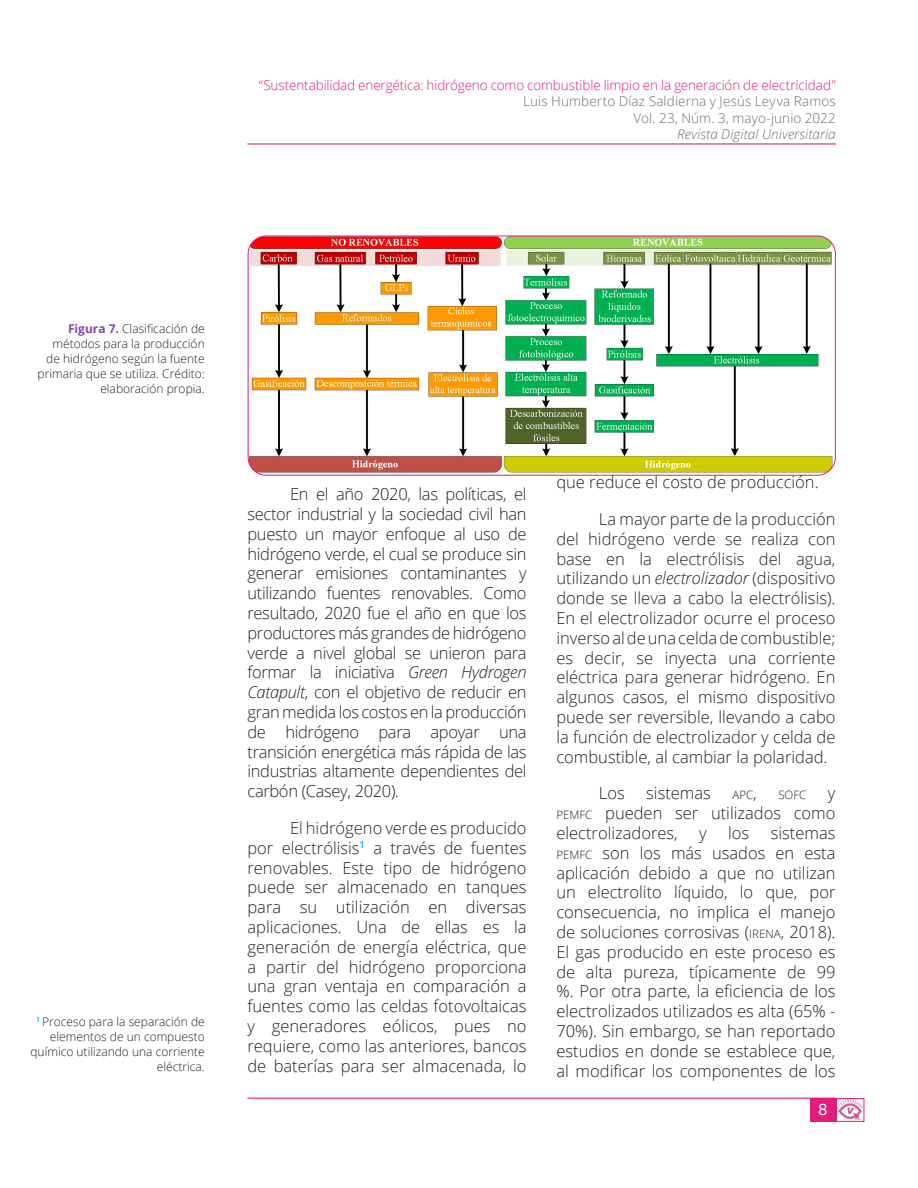
<style>
.page{position:relative;width:918px;height:1188px;background:#fff}
.page>*{position:absolute;margin:0;border:0;box-sizing:border-box;transform-origin:0 0}
.texto_sangria{font:300 16.5px/19.8px "Open Sans";color:#231f20;text-align:justify}
.t1{font:15px "Verdana";color:#fff}
.t2{font:300 13.5px "Open Sans";letter-spacing:-.01em;color:#e31c79}
.t3{font:300 13.5px/16.2px "Open Sans";letter-spacing:.01em;color:#6c6d70;text-align:right}
.t4{font:italic 300 13.5px "Open Sans";letter-spacing:.005em;color:#6c6d70}
.imagen{font:300 12px/15px "Open Sans";color:#231f20;text-align:right}
.notapie{font:300 12px/15px "Open Sans";color:#231f20;text-align:right}
.texto_sangria-2{font:300 11.55px "Open Sans";color:#231f20}
.s1{font-weight:700;color:#8246af}
.s2{font-style:italic}
.s3{font-size:16.5px}
.s4{font-size:11.55px}
</style>
<div class="page">
<div style="left:810px;top:1098px;width:26px;height:24px;background:#e31c79"></div>
<hr style="left:247px;top:1097px;width:589px;height:2px;background:#eaacc9">
<hr style="left:247px;top:1098px;width:589px;height:1px;background:#e31c79">
<div style="left:836px;top:1098px;width:28px;height:24px;border:1px solid #e31c79"></div>
<img style="left:837px;top:1099px;width:26px;height:20px">
<hr style="left:247px;top:143px;width:589px;height:2px;background:#e37ead">
<hr style="left:247px;top:144px;width:589px;height:1px;background:#e31c79">
<img style="left:248px;top:236px;width:587px;height:239px">
<div style="left:248px;top:236px;width:588px;height:240px;border:1px solid #e31c79;border-radius:18px"></div>
<p class="t2" style="left:259px;top:76px;width:578px">“Sustentabilidad energética: hidrógeno como combustible limpio en la generación de electricidad”</p>
<p class="t3" style="left:523px;top:93px;width:314px">Luis Humberto Díaz Saldierna y Jesús Leyva Ramos<br>Vol. 23, Núm. 3, mayo-junio 2022</p>
<p class="t4" style="left:677px;top:125px;width:160px">Revista Digital Universitaria</p>
<p class="imagen" style="left:38px;top:321px;width:169px"><span class="s1">Figura 7.</span> Clasificación de métodos para la producción de hidrógeno según la fuente primaria que se utiliza. Crédito: elaboración propia.</p>
<p class="notapie" style="left:30px;top:1014px;width:176px"><sup>1</sup> Proceso para la separación de elementos de un compuesto químico utilizando una corriente eléctrica.</p>
<p class="texto_sangria" style="left:248px;top:484px;width:281px;text-indent:43px">En el año 2020, las políticas, el sector industrial y la sociedad civil han puesto un mayor enfoque al uso de hidrógeno verde, el cual se produce sin generar emisiones contaminantes y utilizando fuentes renovables. Como resultado, 2020 fue el año en que los productores más grandes de hidrógeno verde a nivel global se unieron para formar la iniciativa <span class="s2">Green Hydrogen Catapult</span>, con el objetivo de reducir en gran medida los costos en la producción de hidrógeno para apoyar una transición energética más rápida de las industrias altamente dependientes del carbón (Casey, 2020).</p>
<p class="texto_sangria" style="left:248px;top:818px;width:281px;text-indent:43px">El hidrógeno verde es producido por electrólisis<sup>1</sup> a través de fuentes renovables. Este tipo de hidrógeno puede ser almacenado en tanques para su utilización en diversas aplicaciones. Una de ellas es la generación de energía eléctrica, que a partir del hidrógeno proporciona una gran ventaja en comparación a fuentes como las celdas fotovoltaicas y generadores eólicos, pues no requiere, como las anteriores, bancos de baterías para ser almacenada, lo</p>
<p class="texto_sangria" style="left:556px;top:472px;width:264px">que reduce el costo de producción.</p>
<p class="texto_sangria" style="left:556px;top:509px;width:281px;text-indent:43px">La mayor parte de la producción del hidrógeno verde se realiza con base en la electrólisis del agua, utilizando un <span class="s2">electrolizador</span> (dispositivo donde se lleva a cabo la electrólisis).<br>En el electrolizador ocurre el proceso inverso al de una celda de combustible; es decir, se inyecta una corriente eléctrica para generar hidrógeno. En algunos casos, el mismo dispositivo puede ser reversible, llevando a cabo la función de electrolizador y celda de combustible, al cambiar la polaridad.</p>
<p class="texto_sangria" style="left:599px;top:783px;width:27px">Los</p>
<p class="texto_sangria" style="left:646px;top:783px;width:66px">sistemas</p>
<p class="texto_sangria-2" style="left:732px;top:787px;width:26px">APC<span class="s3">,</span></p>
<p class="texto_sangria-2" style="left:778px;top:787px;width:30px">SOFC</p>
<p class="texto_sangria" style="left:556px;top:783px;width:281px;text-indent:272px">y <span class="s4">PEMFC</span> pueden ser utilizados como electrolizadores,</p>
<p class="texto_sangria" style="left:699px;top:823px;width:9px">y</p>
<p class="texto_sangria" style="left:728px;top:823px;width:23px">los</p>
<p class="texto_sangria" style="left:556px;top:823px;width:281px;text-indent:214px">sistemas <span class="s4">PEMFC</span> son los más usados en esta aplicación debido a que no utilizan un electrolito líquido, lo que, por consecuencia, no implica el manejo de soluciones corrosivas (<span class="s4">IRENA</span>, 2018).<br>El gas producido en este proceso es de alta pureza, típicamente de 99 %. Por otra parte, la eficiencia de los electrolizados utilizados es alta (65% - 70%). Sin embargo, se han reportado estudios en donde se establece que, al modificar los componentes de los</p>
<p class="t1" style="left:818px;top:1097px;width:38px">8 8</p>
</div>
